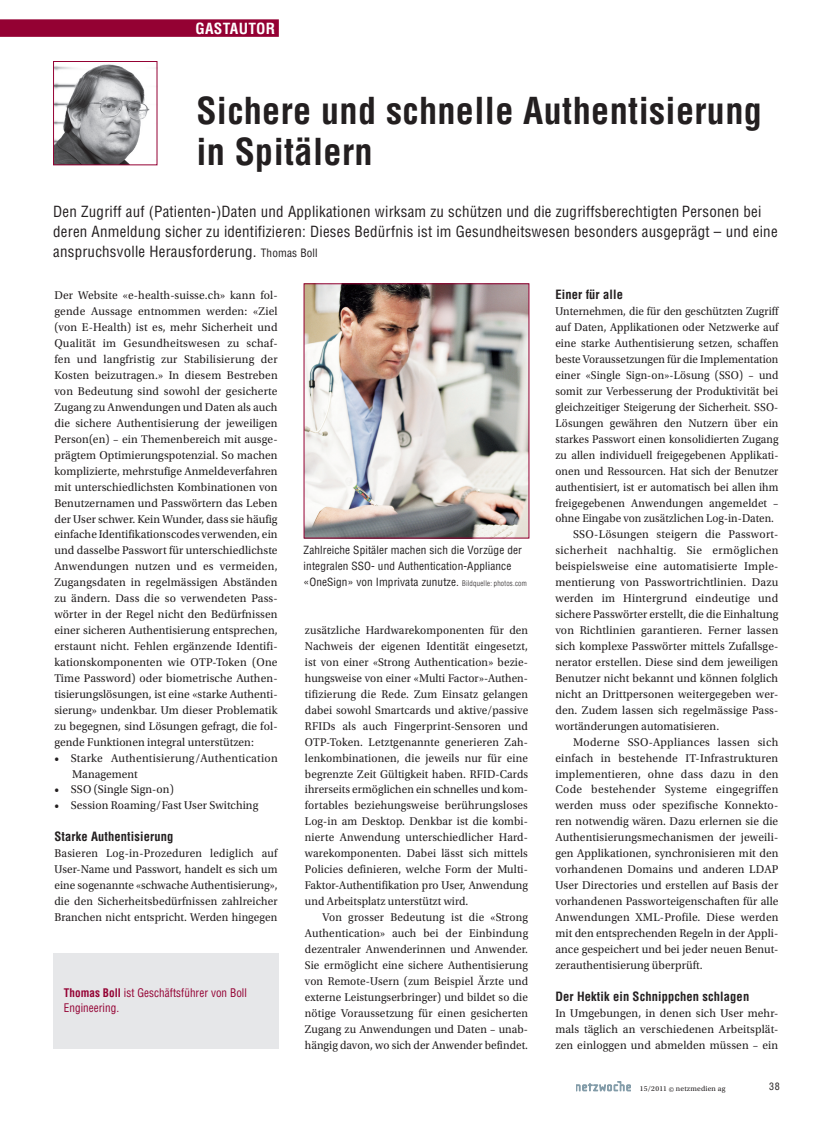
<style>
.page{position:relative;width:833px;height:1134px;background:#fff}
.page>*{position:absolute;margin:0;border:0;box-sizing:border-box;transform-origin:0 0}
.t1{font:700 condensed 36.25px/41.2px "Helvetica LT Std";letter-spacing:.01em;color:#231f20}
.t2{font:condensed 15px/20px "Helvetica LT Std";letter-spacing:.015em;color:#231f20}
.t3{font:700 condensed 15px "Helvetica LT Std";color:#fff}
.t4{font:700 condensed 12.5px "Helvetica LT Std";letter-spacing:.01em;color:#231f20}
.t5{font:11.88px/15.9px "Utopia Std";letter-spacing:.01em;color:#231f20;text-align:justify}
.t6{font:11.88px/15.9px "Utopia Std";letter-spacing:.01em;color:#231f20;text-align:justify;scale:.95 1}
.t7{font:11.88px "Utopia Std";letter-spacing:.01em;color:#231f20;scale:.94 1}
.t8{font:11.88px "Utopia Std";letter-spacing:.03em;color:#231f20}
.t9{font:condensed 11.62px/15px "Helvetica LT Std";letter-spacing:.005em;color:#940133;scale:.96 1}
.t10{font:condensed 11px/16px "Helvetica LT Std";letter-spacing:.01em;color:#231f20}
.t11{font:condensed 10px "Helvetica LT Std";color:#231f20}
.t12{font:7.5px "Utopia Std";letter-spacing:.025em;color:#231f20}
.s1{font-size:11.25px}
.s2{font-weight:300;font-size:7.5px}
.s3{font-weight:700}
</style>
<div class="page">
<svg style="left:576px;top:1081px;width:55px;height:10px"></svg>
<div style="left:0;top:19px;width:279px;height:18px;background:#940133"></div>
<img style="left:306px;top:285px;width:221px;height:251px">
<div style="left:304px;top:283px;width:225px;height:255px;border:1px solid #940133"></div>
<img style="left:55px;top:64px;width:95px;height:99px">
<div style="left:53px;top:61px;width:104px;height:104px;border:1px solid #940133"></div>
<div style="left:53px;top:953px;width:226px;height:95px;background:#e6e7e9"></div>
<p class="t3" style="left:195px;top:19px;width:81px">Gastautor</p>
<h1 class="t1" style="left:196px;top:90px;width:567px">Sichere und schnelle Authentisierung in Spitälern</h1>
<p class="t2" style="left:53px;top:202px;width:726px">Den Zugriff auf (Patienten-)Daten und Applikationen wirksam zu schützen und die zugriffsberechtigten Personen bei deren Anmeldung sicher zu identifizieren: Dieses Bedürfnis ist im Gesundheitswesen besonders ausgeprägt – und eine anspruchsvolle Herausforderung. <span class="s1">Thomas Boll</span></p>
<p class="t5" style="left:54px;top:288px;width:225px">Der Website «e-health-suisse.ch» kann fol&shy;gende Aussage entnommen werden: «Ziel (von E-Health) ist es, mehr Sicherheit und Qualität im Gesundheitswesen zu schaf&shy;fen und langfristig zur Stabilisierung der Kosten beizutragen.» In diesem Bestreben von Bedeutung sind sowohl der gesicherte Zugang zu Anwendungen und Daten als auch die sichere Authentisierung der jeweiligen Person(en) – ein Themenbereich mit ausge&shy;prägtem Optimierungspotenzial. So machen komplizierte, mehrstufige Anmeldeverfahren mit unterschiedlichsten Kombinationen von Benutzernamen und Passwörtern das Leben der User schwer. Kein Wunder, dass sie häufig einfache Identifikationscodes verwenden, ein und dasselbe Passwort für unterschiedlichste Anwendungen nutzen und es vermeiden, Zugangsdaten in regelmässigen Abständen zu ändern. Dass die so verwendeten Pass&shy;wörter in der Regel nicht den Bedürfnissen einer sicheren Authentisierung entsprechen, erstaunt nicht. Fehlen ergänzende Identifi&shy;kationskomponenten wie OTP-Token (One Time Password) oder biometrische Authen&shy;tisierungslösungen, ist eine «starke Authenti&shy;sierung» undenkbar. Um dieser Problematik zu begegnen, sind Lösungen gefragt, die fol&shy;gende Funktionen integral unterstützen:</p>
<p class="t5" style="left:72px;top:750px;width:207px;text-indent:-18px">• Starke Authentisierung/Authentication<br>Management</p>
<p class="t5" style="left:54px;top:782px;width:121px">• SSO (Single Sign-on)</p>
<p class="t5" style="left:54px;top:798px;width:205px">• Session Roaming/Fast User Switching</p>
<p class="t4" style="left:54px;top:829px;width:120px">Starke Authentisierung</p>
<p class="t6" style="left:54px;top:846px;width:236px">Basieren Log-in-Prozeduren lediglich auf User-Name und Passwort, handelt es sich um eine sogenannte «schwache Authentisierung», die den Sicherheitsbedürfnissen zahlreicher Branchen nicht entspricht. Werden hingegen</p>
<p class="t4" style="left:555px;top:287px;width:69px">Einer für alle</p>
<p class="t7" style="left:555px;top:305px;width:239px">Unternehmen, die für den geschützten Zugriff</p>
<p class="t7" style="left:555px;top:321px;width:239px">auf Daten, Applikationen oder Netzwerke auf</p>
<p class="t7" style="left:555px;top:337px;width:239px">eine starke Authentisierung setzen, schaffen</p>
<p class="t7" style="left:555px;top:353px;width:239px">beste Voraussetzungen für die Implementation</p>
<p class="t7" style="left:555px;top:369px;width:239px">einer «Single Sign-on»-Lösung (SSO) – und</p>
<p class="t7" style="left:555px;top:385px;width:238px">somit zur Verbesserung der Produktivität bei</p>
<p class="t7" style="left:555px;top:401px;width:239px">gleichzeitiger Steigerung der Sicherheit. SSO-</p>
<p class="t7" style="left:555px;top:417px;width:239px">Lösungen gewähren den Nutzern über ein</p>
<p class="t7" style="left:555px;top:432px;width:239px">starkes Passwort einen konsolidierten Zugang</p>
<p class="t7" style="left:555px;top:448px;width:239px">zu allen individuell freigegebenen Applikati-</p>
<p class="t7" style="left:555px;top:464px;width:239px">onen und Ressourcen. Hat sich der Benutzer</p>
<p class="t7" style="left:555px;top:480px;width:239px">authentisiert, ist er automatisch bei allen ihm</p>
<p class="t7" style="left:555px;top:496px;width:239px">freigegebenen Anwendungen angemeldet –</p>
<p class="t7" style="left:555px;top:512px;width:234px">ohne Eingabe von zusätzlichen Log-in-Daten.</p>
<p class="t5" style="left:573px;top:527px;width:207px">SSO-Lösungen steigern die Passwort-</p>
<p class="t8" style="left:555px;top:544px;width:225px">sicherheit nachhaltig. Sie ermöglichen</p>
<p class="t5" style="left:555px;top:559px;width:224px">beispielsweise eine automatisierte Imple-</p>
<p class="t5" style="left:555px;top:575px;width:224px">mentierung von Passwortrichtlinien. Dazu</p>
<p class="t5" style="left:555px;top:591px;width:224px">werden im Hintergrund eindeutige und</p>
<p class="t5" style="left:555px;top:606px;width:224px">sichere Passwörter erstellt, die die Einhaltung</p>
<p class="t5" style="left:555px;top:622px;width:225px">von Richtlinien garantieren. Ferner lassen</p>
<p class="t5" style="left:555px;top:638px;width:224px">sich komplexe Passwörter mittels Zufallsge-</p>
<p class="t5" style="left:555px;top:654px;width:224px">nerator erstellen. Diese sind dem jeweiligen</p>
<p class="t5" style="left:555px;top:670px;width:224px">Benutzer nicht bekannt und können folglich</p>
<p class="t5" style="left:555px;top:686px;width:224px">nicht an Drittpersonen weitergegeben wer-</p>
<p class="t5" style="left:555px;top:702px;width:224px">den. Zudem lassen sich regelmässige Pass-</p>
<p class="t5" style="left:555px;top:718px;width:165px">wortänderungen automatisieren.</p>
<p class="t5" style="left:573px;top:734px;width:207px">Moderne SSO-Appliances lassen sich</p>
<p class="t5" style="left:555px;top:750px;width:224px">einfach in bestehende IT-Infrastrukturen</p>
<p class="t5" style="left:555px;top:766px;width:225px">implementieren, ohne dass dazu in den</p>
<p class="t5" style="left:555px;top:782px;width:224px">Code bestehender Systeme eingegriffen</p>
<p class="t5" style="left:555px;top:798px;width:224px">werden muss oder spezifische Konnekto-</p>
<p class="t5" style="left:555px;top:814px;width:224px">ren notwendig wären. Dazu erlernen sie die</p>
<p class="t5" style="left:555px;top:830px;width:224px">Authentisierungsmechanismen der jeweili-</p>
<p class="t5" style="left:555px;top:846px;width:225px">gen Applikationen, synchronisieren mit den</p>
<p class="t5" style="left:555px;top:861px;width:224px">vorhandenen Domains und anderen LDAP</p>
<p class="t5" style="left:555px;top:877px;width:224px">User Directories und erstellen auf Basis der</p>
<p class="t5" style="left:555px;top:893px;width:225px">vorhandenen Passworteigenschaften für alle</p>
<p class="t5" style="left:555px;top:909px;width:225px">Anwendungen XML-Profile. Diese werden</p>
<p class="t5" style="left:555px;top:925px;width:224px">mit den entsprechenden Regeln in der Appli-</p>
<p class="t5" style="left:555px;top:941px;width:224px">ance gespeichert und bei jeder neuen Benut-</p>
<p class="t5" style="left:555px;top:957px;width:149px">zerauthentisierung überprüft.</p>
<p class="t4" style="left:555px;top:988px;width:195px">Der Hektik ein Schnippchen schlagen</p>
<p class="t5" style="left:555px;top:1005px;width:224px">In Umgebungen, in denen sich User mehr&shy;mals täglich an verschiedenen Arbeitsplät&shy;zen einloggen und abmelden müssen – ein</p>
<p class="t10" style="left:304px;top:542px;width:225px">Zahlreiche Spitäler machen sich die Vorzüge der integralen SSO- und Authentication-Appliance «OneSign» von Imprivata zunutze. <span class="s2">Bildquelle: photos.com</span></p>
<p class="t6" style="left:305px;top:622px;width:236px">zusätzliche Hardwarekomponenten für den Nachweis der eigenen Identität eingesetzt, ist von einer «Strong Authentication» bezie&shy;hungsweise von einer «Multi Factor»-Authen&shy;tifizierung die Rede. Zum Einsatz gelangen dabei sowohl Smartcards und aktive/passive RFIDs als auch Fingerprint-Sensoren und OTP-Token. Letztgenannte generieren Zah&shy;lenkombinationen, die jeweils nur für eine begrenzte Zeit Gültigkeit haben. RFID-Cards ihrerseits ermöglichen ein schnelles und kom&shy;fortables beziehungsweise berührungsloses Log-in am Desktop. Denkbar ist die kombi&shy;nierte Anwendung unterschiedlicher Hard&shy;warekomponenten. Dabei lässt sich mittels Policies definieren, welche Form der Multi-Faktor-Authentifikation pro User, Anwendung und Arbeitsplatz unterstützt wird.</p>
<p class="t6" style="left:305px;top:909px;width:236px;text-indent:18px">Von grosser Bedeutung ist die «Strong Authentication» auch bei der Einbindung dezentraler Anwenderinnen und Anwender.<br>Sie ermöglicht eine sichere Authentisierung von Remote-Usern (zum Beispiel Ärzte und externe Leistungserbringer) und bildet so die nötige Voraussetzung für einen gesicherten Zugang zu Anwendungen und Daten – unab&shy;hängig davon, wo sich der Anwender befindet.</p>
<p class="t9" style="left:64px;top:985px;width:192px"><span class="s3">Thomas Boll</span> ist Geschäftsführer von Boll<br>Engineering.</p>
<p class="t12" style="left:640px;top:1084px;width:87px">15/2011 © netzmedien ag</p>
<p class="t11" style="left:769px;top:1080px;width:12px">38</p>
</div>
